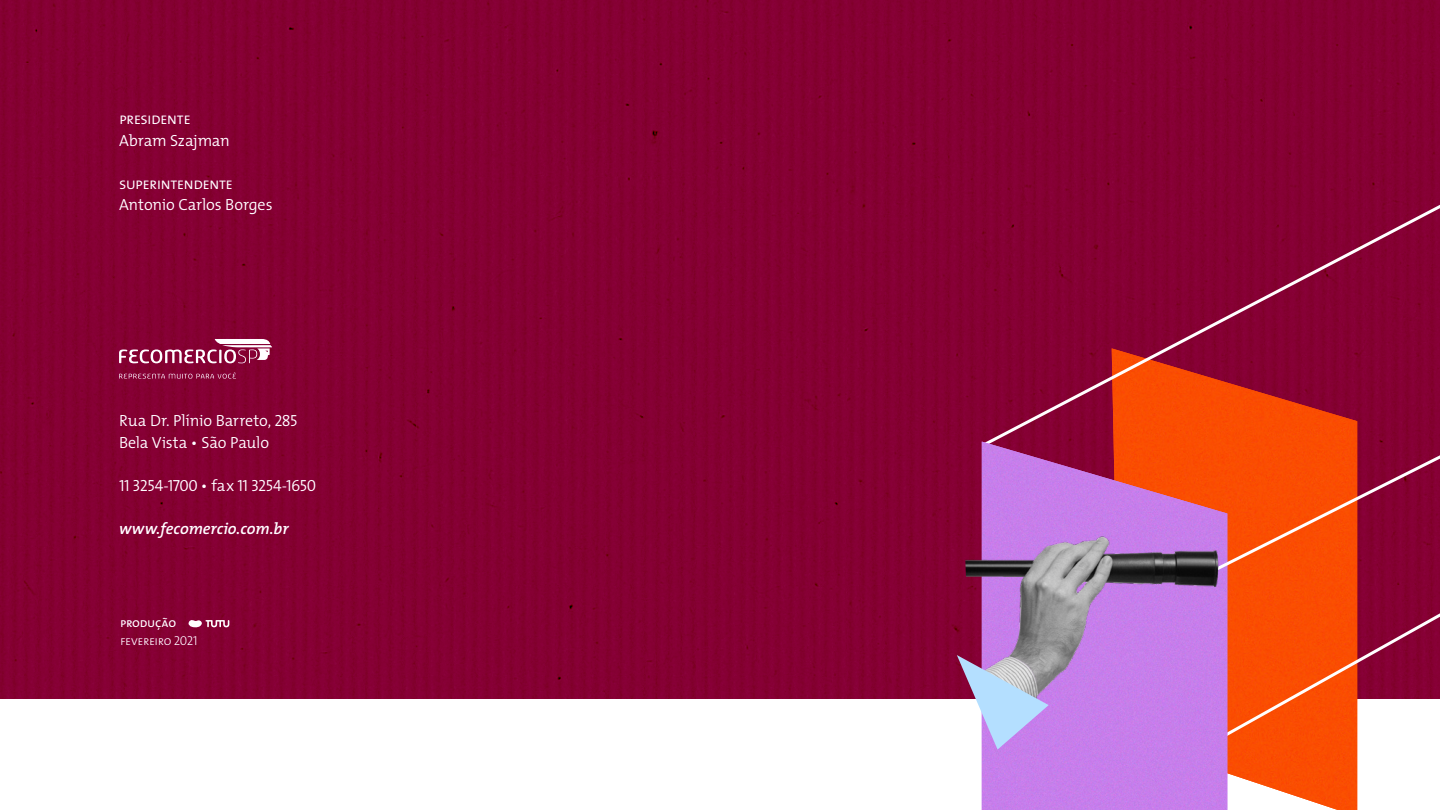
<style>
.page{position:relative;width:1440px;height:810px;background:#fff}
.page>*{position:absolute;margin:0;border:0;box-sizing:border-box;transform-origin:0 0}
.t1{font:300 16.2px/21.6px "The Mix";letter-spacing:-.01em;color:#fff}
.t2{font:16.2px "The Mix Semi Light Caps";letter-spacing:-.035em;color:#fff}
.t3{font:italic 600 16.2px "The Mix";letter-spacing:-.005em;color:#fff}
.t4{font:12.9px "The Mix Light Caps";letter-spacing:-.03em;color:#fff}
.t5{font:12.9px "The Mix Caps";letter-spacing:-.02em;color:#fff}
.s1{font-family:"The Mix Semi Light Caps";font-weight:400}
.s2{font-family:"The Mix";font-weight:300}
</style>
<div class="page">
<div style="left:0;top:0;width:1440px;height:698px;background:#850033"></div>
<svg style="left:980px;top:188px;width:460px;height:261px"></svg>
<svg style="left:910px;top:596px;width:530px;height:214px"></svg>
<img style="left:982px;top:442px;width:245px;height:368px">
<svg style="left:1196px;top:450px;width:244px;height:131px"></svg>
<img style="left:962px;top:481px;width:267px;height:174px">
<img style="left:982px;top:527px;width:248px;height:177px">
<svg style="left:957px;top:655px;width:92px;height:95px"></svg>
<p class="t2" style="left:119px;top:105px;width:73px">presidente</p>
<p class="t1" style="left:119px;top:129px;width:112px">Abram Szajman</p>
<p class="t2" style="left:119px;top:170px;width:115px">superintendente</p>
<p class="t1" style="left:119px;top:194px;width:155px">Antonio Carlos Borges</p>
<p class="t1" style="left:119px;top:410px;width:180px">Rua Dr. Plínio Barreto, <span class="s1">285<br></span>Bela Vista • São Paulo</p>
<p class="t2" style="left:119px;top:472px;width:199px">11 3254-1700 <span class="s2">• fax</span> 11 3254-1650</p>
<p class="t3" style="left:119px;top:515px;width:171px">www.fecomercio.com.br</p>
<p class="t5" style="left:120px;top:612px;width:58px">produção</p>
<p class="t4" style="left:120px;top:630px;width:79px">fevereiro 2021</p>
</div>
